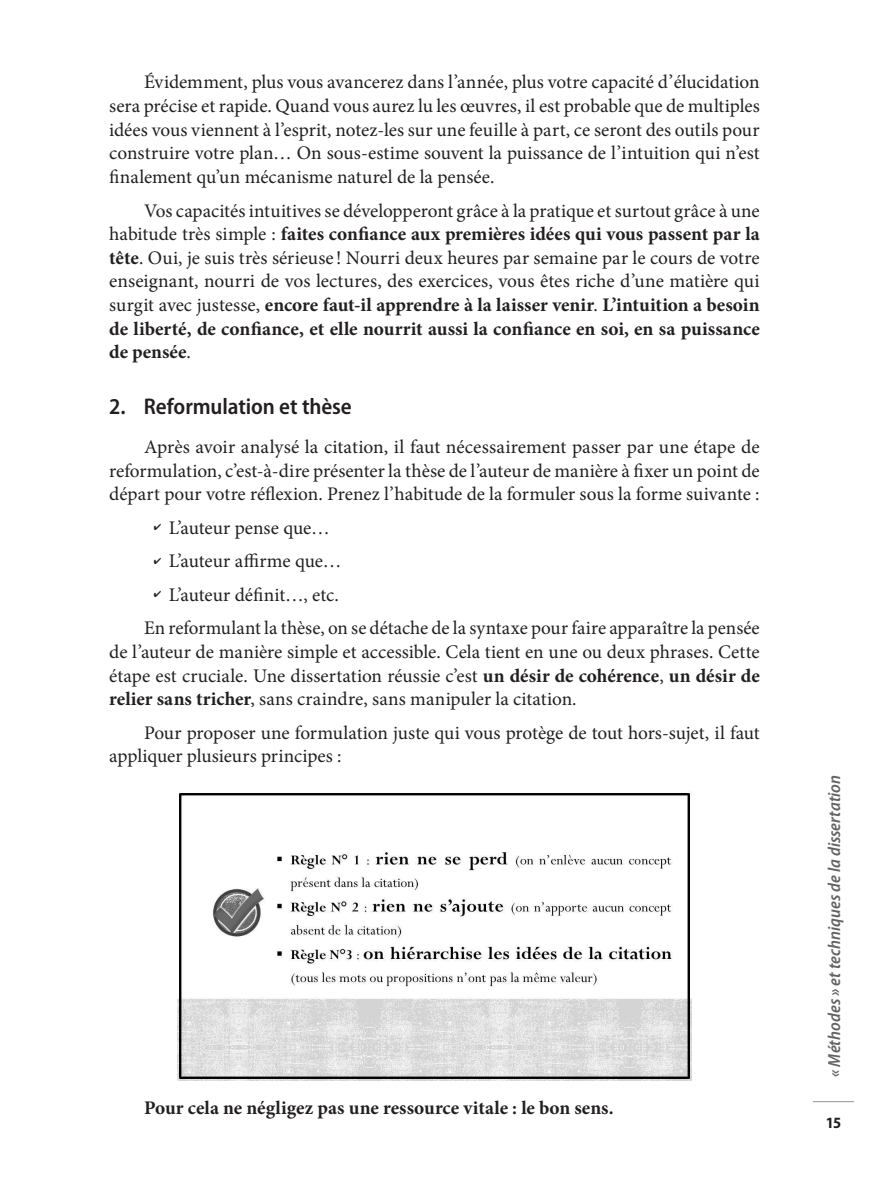
<style>
.page{position:relative;width:869px;height:1191px;background:#fff}
.page>*{position:absolute;margin:0;border:0;box-sizing:border-box;transform-origin:0 0}
.t1{font:600 semi-condensed 22.75px "Myriad Pro";letter-spacing:-.005em;color:#231f20}
.t2{font:19.25px/23.6px "Minion Pro";color:#231f20;text-align:justify}
.t3{font:700 19.25px "Minion Pro";color:#231f20}
.t4{font:italic 600 semi-condensed 17.5px "Myriad Pro";letter-spacing:.005em;color:#636366}
.t5{font:700 semi-condensed 15.75px "Myriad Pro";color:#231f20}
.s1{font-weight:700}
</style>
<div class="page">
<hr style="left:812px;top:1101px;width:41px;height:1px;background:#939598">
<img style="left:177px;top:792px;width:514px;height:288px">
<p class="t2" style="left:109px;top:71px;width:651px;text-indent:35px">Évidemment, plus vous avancerez dans l’année, plus votre capacité d’élucidation sera précise et rapide. Quand vous aurez lu les œuvres, il est probable que de multiples idées vous viennent à l’esprit, notez-les sur une feuille à part, ce seront des outils pour construire votre plan… On sous-estime souvent la puissance de l’intuition qui n’est finalement qu’un mécanisme naturel de la pensée.</p>
<p class="t2" style="left:109px;top:199px;width:651px;text-indent:35px">Vos capacités intuitives se développeront grâce à la pratique et surtout grâce à une habitude très simple : <span class="s1">faites confiance aux premières idées qui vous passent par la tête</span>. Oui, je suis très sérieuse ! Nourri deux heures par semaine par le cours de votre enseignant, nourri de vos lectures, des exercices, vous êtes riche d’une matière qui surgit avec justesse, <span class="s1">encore faut-il apprendre à la laisser venir</span>. <span class="s1">L’intuition a besoin de liberté, de confiance, et elle nourrit aussi la confiance en soi, en sa puissance de pensée</span>.</p>
<p class="t1" style="left:109px;top:394px;width:244px">2. Reformulation et thèse</p>
<p class="t2" style="left:109px;top:435px;width:651px;text-indent:35px">Après avoir analysé la citation, il faut nécessairement passer par une étape de reformulation, c’est-à-dire présenter la thèse de l’auteur de manière à fixer un point de départ pour votre réflexion. Prenez l’habitude de la formuler sous la forme suivante :</p>
<p class="t2" style="left:154px;top:516px;width:177px">✔ L’auteur pense que…</p>
<p class="t2" style="left:154px;top:549px;width:189px">✔ L’auteur affirme que…</p>
<p class="t2" style="left:144px;top:578px;width:617px;line-height:33.6px;text-indent:10px">✔ L’auteur définit…, etc.<br>En reformulant la thèse, on se détache de la syntaxe pour faire apparaître la pensée</p>
<p class="t2" style="left:109px;top:640px;width:651px">de l’auteur de manière simple et accessible. Cela tient en une ou deux phrases. Cette étape est cruciale. Une dissertation réussie c’est <span class="s1">un désir de cohérence</span>, <span class="s1">un désir de relier sans tricher</span>, sans craindre, sans manipuler la citation.</p>
<p class="t2" style="left:109px;top:721px;width:651px;text-indent:35px">Pour proposer une formulation juste qui vous protège de tout hors-sujet, il faut appliquer plusieurs principes :</p>
<p class="t3" style="left:144px;top:1094px;width:471px">Pour cela ne négligez pas une ressource vitale : le bon sens.</p>
<p class="t4" style="left:824px;top:1076px;width:303px;rotate:-90deg">« Méthodes » et techniques de la dissertation</p>
<p class="t5" style="left:825px;top:1114px;width:17px">15</p>
</div>
